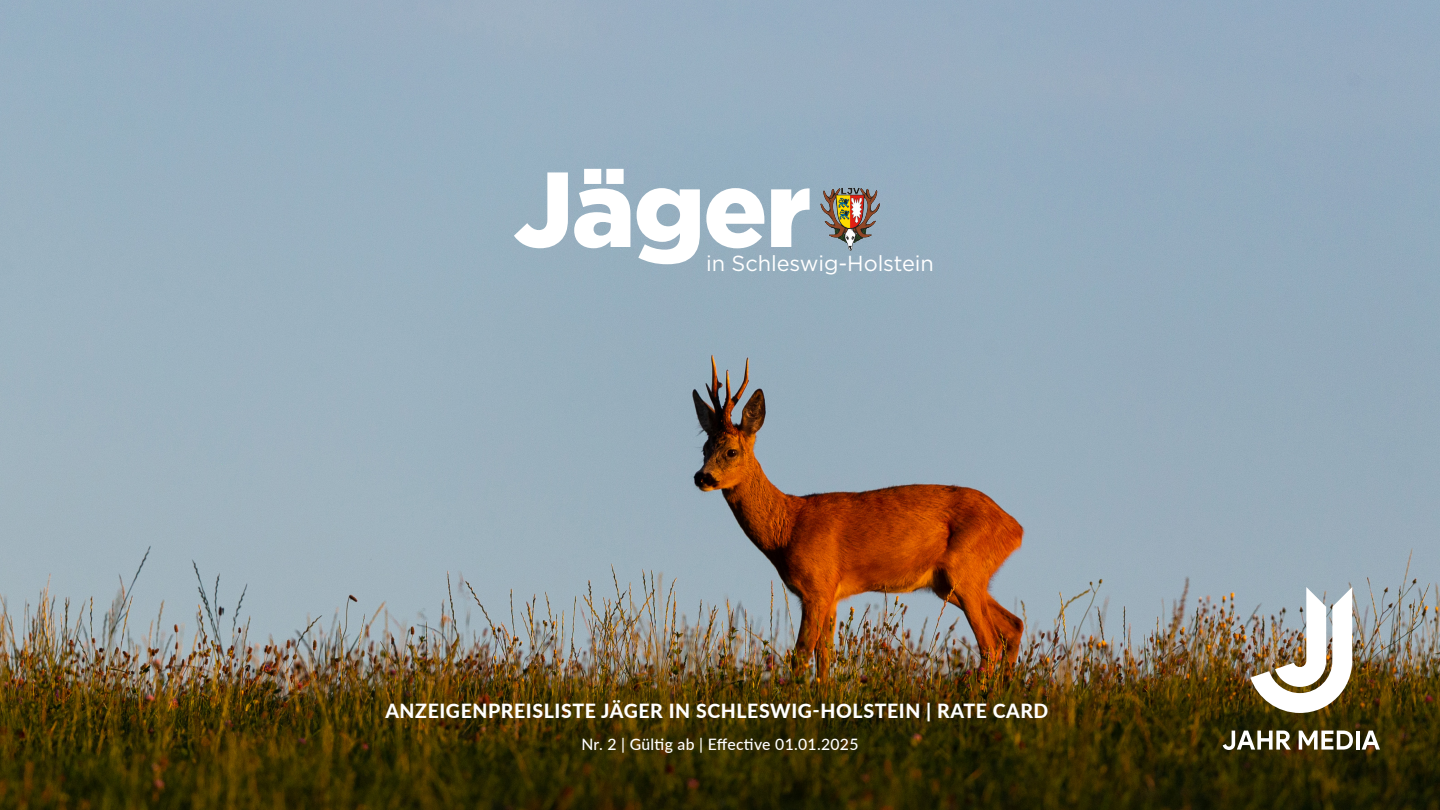
<style>
.page{position:relative;width:1440px;height:810px;background:#fff}
.page>*{position:absolute;margin:0;border:0;box-sizing:border-box;transform-origin:0 0}
.t1{font:900 106.5px "Gotham";letter-spacing:-.02em;color:#fff}
.t2{font:21.75px "Gotham";letter-spacing:-.005em;color:#fff}
.t3{font:800 19.5px "Lato";letter-spacing:.03em;color:#fff}
.t4{font:500 15.75px "Lato";letter-spacing:.02em;color:#fff}
</style>
<div class="page">
<img style="left:0;top:0;width:1440px;height:810px">
<img style="left:1250px;top:587px;width:102px;height:126px">
<svg style="left:1223px;top:731px;width:68px;height:19px"></svg>
<svg style="left:1299px;top:731px;width:54px;height:19px"></svg>
<hr style="left:1356px;top:731px;width:3px;height:19px;background:#fff">
<svg style="left:1362px;top:731px;width:18px;height:19px"></svg>
<img style="left:812px;top:187px;width:77px;height:69px">
<h1 class="t1" style="left:514px;top:136px;width:299px">Jäger</h1>
<p class="t2" style="left:706px;top:249px;width:229px">in Schleswig-Holstein</p>
<p class="t3" style="left:385px;top:696px;width:665px">ANZEIGENPREISLISTE JÄGER IN SCHLESWIG-HOLSTEIN | RATE CARD</p>
<p class="t4" style="left:581px;top:733px;width:279px">Nr. 2 | Gültig ab | Effective 01.01.2025</p>
</div>
